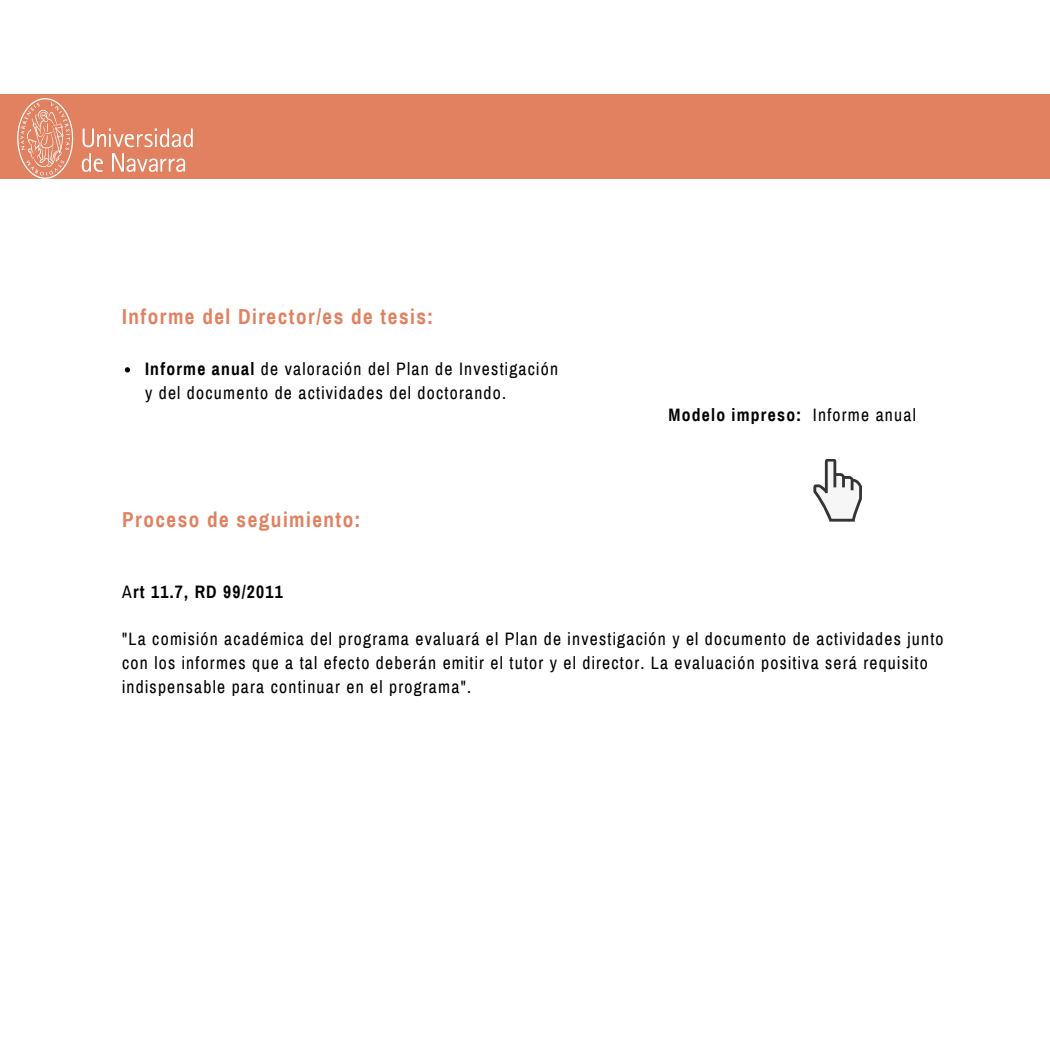
<style>
.page{position:relative;width:1050px;height:1050px;background:#fff}
.page>*{position:absolute;margin:0;border:0;box-sizing:border-box;transform-origin:0 0}
.t1{font:700 21.18px "Archivo Narrow";letter-spacing:.07em;color:#e18160}
.t2{font:17.68px/23.6px "Archivo Narrow";letter-spacing:.07em;color:#000}
.t3{font:700 17.68px "Archivo Narrow";letter-spacing:.07em;color:#000}
.s1{font-weight:700}
.s2{font-weight:400}
</style>
<div class="page">
<div style="left:0;top:95px;width:1050px;height:84px;background:#e18160"></div>
<svg style="left:125px;top:367px;width:5px;height:5px"></svg>
<svg style="left:813px;top:459px;width:49px;height:63px"></svg>
<img style="left:17px;top:98px;width:176px;height:81px">
<p class="t1" style="left:122px;top:306px;width:313px">Informe del Director/es de tesis:</p>
<p class="t2" style="left:145px;top:357px;width:414px"><span class="s1">Informe anual</span> de valoración del Plan de Investigación y del documento de actividades del doctorando.</p>
<p class="t1" style="left:122px;top:508px;width:240px">Proceso de seguimiento:</p>
<p class="t3" style="left:669px;top:406px;width:249px">Modelo impreso: <span class="s2">Informe anual</span></p>
<p class="t3" style="left:122px;top:583px;width:162px"><span class="s2">A</span>rt 11.7, RD 99/2011</p>
<p class="t2" style="left:122px;top:628px;width:823px">"La comisión académica del programa evaluará el Plan de investigación y el documento de actividades junto con los informes que a tal efecto deberán emitir el tutor y el director. La evaluación positiva será requisito indispensable para continuar en el programa".</p>
</div>
